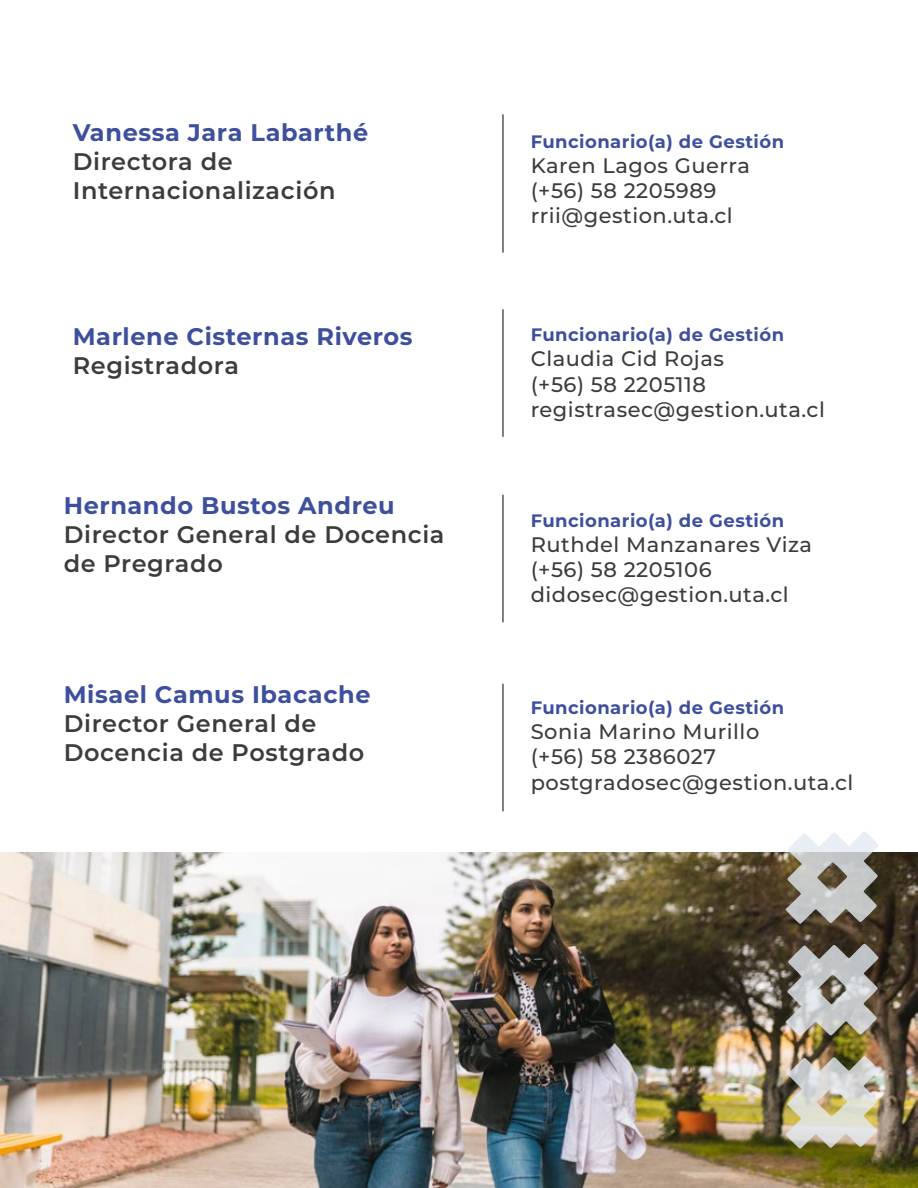
<style>
.page{position:relative;width:918px;height:1188px;background:#fff}
.page>*{position:absolute;margin:0;border:0;box-sizing:border-box;transform-origin:0 0}
.t1{font:600 24px/28.8px "Montserrat";letter-spacing:.025em;color:#3c3c3b}
.t2{font:700 24px "Montserrat";letter-spacing:.025em;color:#3d4f9d}
.t3{font:500 21px/25.2px "Montserrat";letter-spacing:.025em;color:#3c3c3b}
.t4{font:700 18px "Montserrat";letter-spacing:.025em;color:#3d4f9d}
</style>
<div class="page">
<img style="left:0;top:853px;width:918px;height:335px">
<hr style="left:503px;top:309px;width:1px;height:128px;background:#000">
<hr style="left:503px;top:495px;width:1px;height:127px;background:#000">
<hr style="left:503px;top:684px;width:1px;height:127px;background:#000">
<svg style="left:785px;top:831px;width:94px;height:93px;background:#b1b0ab"></svg>
<svg style="left:785px;top:943px;width:94px;height:94px;background:#a19e97"></svg>
<img style="left:785px;top:1056px;width:94px;height:93px">
<hr style="left:503px;top:114px;width:1px;height:139px;background:#000">
<p class="t2" style="left:73px;top:115px;width:297px">Vanessa Jara Labarthé</p>
<p class="t1" style="left:73px;top:146px;width:264px">Directora de<br>Internacionalización</p>
<p class="t2" style="left:73px;top:319px;width:341px">Marlene Cisternas Riveros</p>
<p class="t1" style="left:73px;top:350px;width:168px">Registradora</p>
<p class="t2" style="left:64px;top:488px;width:332px">Hernando Bustos Andreu</p>
<p class="t1" style="left:64px;top:519px;width:382px">Director General de Docencia de Pregrado</p>
<p class="t2" style="left:64px;top:678px;width:308px">Misael Camus Ibacache</p>
<p class="t1" style="left:64px;top:708px;width:302px">Director General de<br>Docencia de Postgrado</p>
<p class="t4" style="left:531px;top:128px;width:255px">Funcionario(a) de Gestión</p>
<p class="t3" style="left:531px;top:152px;width:221px">Karen Lagos Guerra (+56) 58 2205989 rrii@gestion.uta.cl</p>
<p class="t4" style="left:531px;top:322px;width:255px">Funcionario(a) de Gestión</p>
<p class="t3" style="left:531px;top:345px;width:296px">Claudia Cid Rojas<br>(+56) 58 2205118 registrasec@gestion.uta.cl</p>
<p class="t4" style="left:531px;top:507px;width:255px">Funcionario(a) de Gestión</p>
<p class="t3" style="left:531px;top:531px;width:283px">Ruthdel Manzanares Viza (+56) 58 2205106 didosec@gestion.uta.cl</p>
<p class="t4" style="left:531px;top:695px;width:255px">Funcionario(a) de Gestión</p>
<p class="t3" style="left:531px;top:718px;width:324px">Sonia Marino Murillo<br>(+56) 58 2386027 postgradosec@gestion.uta.cl</p>
</div>
